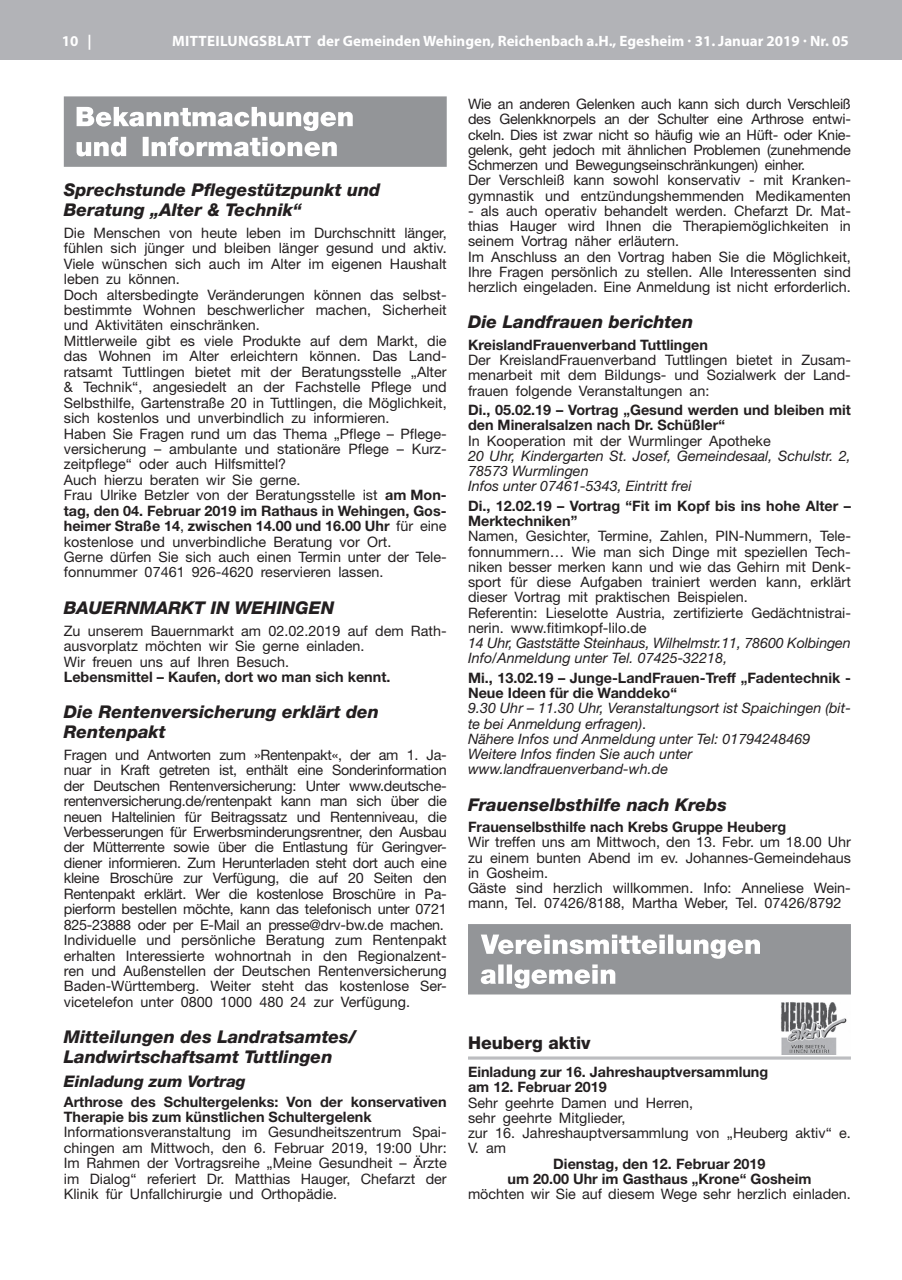
<style>
.page{position:relative;width:902px;height:1280px;background:#fff}
.page>*{position:absolute;margin:0;border:0;box-sizing:border-box;transform-origin:0 0}
.t1{font:italic 800 17.55px/19.5px "Helvetica Neue";color:#231f20}
.t2{font:800 17.55px "Helvetica Neue";color:#231f20}
.t3{font:italic 800 16.05px "Helvetica Neue";color:#231f20}
.t4{font:700 15px "Myriad Pro";color:#fff}
.t5{font:14.4px/15.5px "Helvetica Neue";color:#231f20}
.t6{font:14.4px/15.5px "Helvetica Neue";letter-spacing:-.02em;color:#231f20}
.t7{font:700 14.4px/15.3px "Helvetica Neue";color:#231f20}
.t8{font:italic 14.4px/15.3px "Helvetica Neue";color:#231f20}
.s1{font-weight:700}
.s2{font-style:normal}
</style>
<div class="page">
<hr style="left:901px;top:0;width:1px;height:60px;background:#b2b3b7">
<div style="left:0;top:0;width:901px;height:60px;background:#b2b3b7"></div>
<svg style="left:64px;top:96px;width:382px;height:71px"></svg>
<hr style="left:468px;top:1056px;width:382px;height:3px;background:#bcbdc0">
<svg style="left:468px;top:924px;width:382px;height:70px;background:#a4a5a8"></svg>
<img style="left:781px;top:1002px;width:66px;height:52px">
<p class="t4" style="left:62px;top:31px;width:31px">10 |</p>
<p class="t4" style="left:172px;top:31px;width:678px">Mitteilungsblatt der Gemeinden Wehingen, Reichenbach a.H., Egesheim · 31. Januar 2019 · Nr. 05</p>
<p class="t1" style="left:64px;top:180px;width:318px">Sprechstunde Pflegestützpunkt und<br>Beratung „Alter &amp; Technik“</p>
<p class="t5" style="left:64px;top:225px;width:384px">Die Menschen von heute leben im Durchschnitt länger, fühlen sich jünger und bleiben länger gesund und aktiv.<br>Viele wünschen sich auch im Alter im eigenen Haushalt leben zu können.<br>Doch altersbedingte Veränderungen können das selbst&shy;bestimmte Wohnen beschwerlicher machen, Sicherheit und Aktivitäten einschränken.<br>Mittlerweile gibt es viele Produkte auf dem Markt, die das Wohnen im Alter erleichtern können. Das Land&shy;ratsamt Tuttlingen bietet mit der Beratungsstelle „Alter &amp; Technik“, angesiedelt an der Fachstelle Pflege und Selbsthilfe, Gartenstraße 20 in Tuttlingen, die Möglichkeit, sich kostenlos und unverbindlich zu informieren.<br>Haben Sie Fragen rund um das Thema „Pflege – Pflege&shy;versicherung – ambulante und stationäre Pflege – Kurz&shy;zeitpflege“ oder auch Hilfsmittel?<br>Auch hierzu beraten wir Sie gerne.<br>Frau Ulrike Betzler von der Beratungsstelle ist <span class="s1">am Mon&shy;tag, den 04. Februar 2019 im Rathaus in Wehingen, Gos&shy;heimer Straße 14</span>, <span class="s1">zwischen 14.00 und 16.00 Uhr</span> für eine kostenlose und unverbindliche Beratung vor Ort.<br>Gerne dürfen Sie sich auch einen Termin unter der Tele&shy;fonnummer 07461 926-4620 reservieren lassen.</p>
<p class="t1" style="left:64px;top:598px;width:272px">BAUERNMARKT IN WEHINGEN</p>
<p class="t5" style="left:64px;top:623px;width:384px">Zu unserem Bauernmarkt am 02.02.2019 auf dem Rath&shy;ausvorplatz möchten wir Sie gerne einladen.<br>Wir freuen uns auf Ihren Besuch.</p>
<p class="t7" style="left:64px;top:669px;width:328px">Lebensmittel – Kaufen, dort wo man sich kennt.</p>
<p class="t1" style="left:64px;top:702px;width:317px">Die Rentenversicherung erklärt den<br>Rentenpakt</p>
<p class="t6" style="left:64px;top:747px;width:384px">Fragen und Antworten zum »Rentenpakt«, der am 1. Ja&shy;nuar in Kraft getreten ist, enthält eine Sonderinformation der Deutschen Rentenversicherung: Unter www.deutsche&shy;rentenversicherung.de/rentenpakt kann man sich über die neuen Haltelinien für Beitragssatz und Rentenniveau, die Verbesserungen für Erwerbsminderungsrentner, den Ausbau der Mütterrente sowie über die Entlastung für Geringver&shy;diener informieren. Zum Herunterladen steht dort auch eine kleine Broschüre zur Verfügung, die auf 20 Seiten den Rentenpakt erklärt. Wer die kostenlose Broschüre in Pa&shy;pierform bestellen möchte, kann das telefonisch unter 0721<br>825-23888 oder per E-Mail an presse@drv-bw.de machen.<br>Individuelle und persönliche Beratung zum Rentenpakt erhalten Interessierte wohnortnah in den Regionalzent&shy;ren und Außenstellen der Deutschen Rentenversicherung Baden-Württemberg. Weiter steht das kostenlose Ser&shy;vicetelefon unter 0800 1000 480 24 zur Verfügung.</p>
<p class="t1" style="left:64px;top:1027px;width:293px">Mitteilungen des Landratsamtes/<br>Landwirtschaftsamt Tuttlingen</p>
<p class="t3" style="left:64px;top:1071px;width:183px">Einladung zum Vortrag</p>
<p class="t7" style="left:64px;top:1093px;width:384px">Arthrose des Schultergelenks: Von der konservativen<br>Therapie bis zum künstlichen Schultergelenk</p>
<p class="t5" style="left:64px;top:1124px;width:384px;text-align:justify">Informationsveranstaltung im Gesundheitszentrum Spai&shy;chingen am Mittwoch, den 6. Februar 2019, 19:00 Uhr:<br>Im Rahmen der Vortragsreihe „Meine Gesundheit – Ärzte im Dialog“ referiert Dr. Matthias Hauger, Chefarzt der Klinik für Unfallchirurgie und Orthopädie.</p>
<p class="t6" style="left:468px;top:96px;width:384px">Wie an anderen Gelenken auch kann sich durch Verschleiß des Gelenkknorpels an der Schulter eine Arthrose entwi&shy;ckeln. Dies ist zwar nicht so häufig wie an Hüft- oder Knie&shy;gelenk, geht jedoch mit ähnlichen Problemen (zunehmende Schmerzen und Bewegungseinschränkungen) einher.<br>Der Verschleiß kann sowohl konservativ - mit Kranken&shy;gymnastik und entzündungshemmenden Medikamenten</p>
<p class="t5" style="left:468px;top:203px;width:384px">- als auch operativ behandelt werden. Chefarzt Dr. Mat&shy;thias Hauger wird Ihnen die Therapiemöglichkeiten in seinem Vortrag näher erläutern.<br>Im Anschluss an den Vortrag haben Sie die Möglichkeit, Ihre Fragen persönlich zu stellen. Alle Interessenten sind herzlich eingeladen. Eine Anmeldung ist nicht erforderlich.</p>
<p class="t1" style="left:468px;top:312px;width:227px">Die Landfrauen berichten</p>
<p class="t7" style="left:468px;top:337px;width:241px">KreislandFrauenverband Tuttlingen</p>
<p class="t5" style="left:468px;top:352px;width:384px;text-align:justify">Der KreislandFrauenverband Tuttlingen bietet in Zusam&shy;menarbeit mit dem Bildungs- und Sozialwerk der Land&shy;frauen folgende Veranstaltungen an:</p>
<p class="t7" style="left:468px;top:402px;width:384px">Di., 05.02.19 – Vortrag „Gesund werden und bleiben mit den Mineralsalzen nach Dr. Schüßler“</p>
<p class="t5" style="left:468px;top:433px;width:304px">In Kooperation mit der Wurmlinger Apotheke</p>
<p class="t8" style="left:468px;top:448px;width:384px">20 Uhr, Kindergarten St. Josef, Gemeindesaal, Schulstr. 2,<br>78573 Wurmlingen<br>Infos unter 07461-5343, Eintritt frei</p>
<p class="t7" style="left:468px;top:498px;width:384px">Di., 12.02.19 – Vortrag “Fit im Kopf bis ins hohe Alter –<br>Merktechniken”</p>
<p class="t5" style="left:468px;top:528px;width:384px">Namen, Gesichter, Termine, Zahlen, PIN-Nummern, Tele&shy;fonnummern… Wie man sich Dinge mit speziellen Tech&shy;niken besser merken kann und wie das Gehirn mit Denk&shy;sport für diese Aufgaben trainiert werden kann, erklärt dieser Vortrag mit praktischen Beispielen.<br>Referentin: Lieselotte Austria, zertifizierte Gedächtnistrai&shy;nerin. www.fitimkopf-lilo.de</p>
<p class="t8" style="left:468px;top:635px;width:384px">14 Uhr, Gaststätte Steinhaus, Wilhelmstr.11, 78600 Kolbingen<br>Info/Anmeldung unter Tel. 07425-32218,</p>
<p class="t7" style="left:468px;top:670px;width:384px">Mi., 13.02.19 – Junge-LandFrauen-Treff „Fadentechnik -<br>Neue Ideen für die Wanddeko“</p>
<p class="t8" style="left:468px;top:700px;width:384px">9.30 Uhr – 11.30 Uhr, Veranstaltungsort ist Spaichingen (bit&shy;te bei Anmeldung erfragen)<span class="s2">.<br></span>Nähere Infos und Anmeldung unter Tel: 01794248469<br>Weitere Infos finden Sie auch unter www.landfrauenverband-wh.de</p>
<p class="t1" style="left:468px;top:794px;width:260px">Frauenselbsthilfe nach Krebs</p>
<p class="t7" style="left:468px;top:819px;width:319px">Frauenselbsthilfe nach Krebs Gruppe Heuberg</p>
<p class="t5" style="left:468px;top:834px;width:384px">Wir treffen uns am Mittwoch, den 13. Febr. um 18.00 Uhr zu einem bunten Abend im ev. Johannes-Gemeindehaus in Gosheim.<br>Gäste sind herzlich willkommen. Info: Anneliese Wein&shy;mann, Tel. 07426/8188, Martha Weber, Tel. 07426/8792</p>
<p class="t2" style="left:468px;top:1032px;width:124px">Heuberg aktiv</p>
<p class="t7" style="left:468px;top:1064px;width:302px">Einladung zur 16. Jahreshauptversammlung am 12. Februar 2019</p>
<p class="t5" style="left:468px;top:1095px;width:384px">Sehr geehrte Damen und Herren,<br>sehr geehrte Mitglieder,<br>zur 16. Jahreshauptversammlung von „Heuberg aktiv“ e.<br>V. am</p>
<p class="t7" style="left:507px;top:1155px;width:305px;text-align:center">Dienstag, den 12. Februar 2019<br>um 20.00 Uhr im Gasthaus „Krone“ Gosheim</p>
<p class="t5" style="left:468px;top:1186px;width:384px">möchten wir Sie auf diesem Wege sehr herzlich einladen.</p>
</div>
